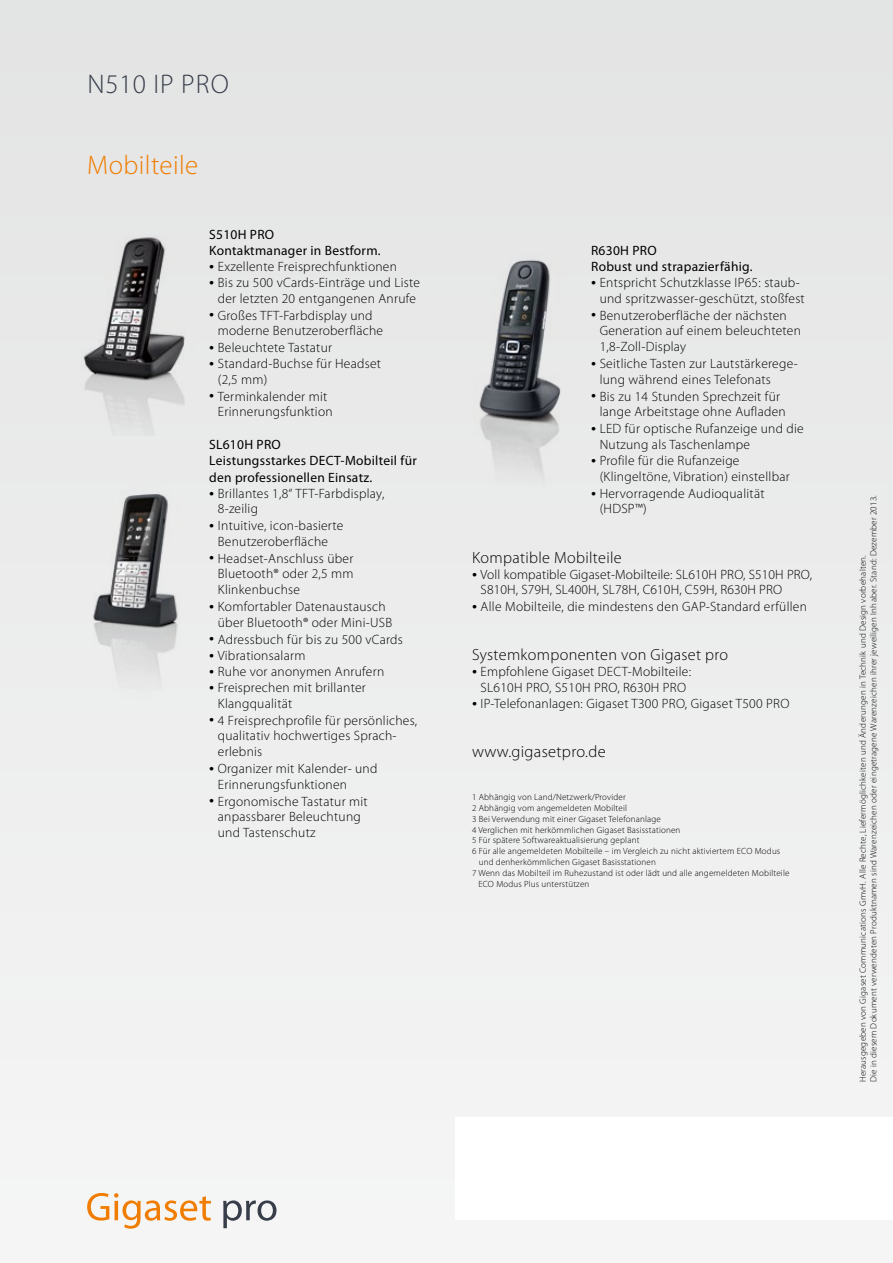
<style>
.page{position:relative;width:893px;height:1263px;background:#eceded}
.page>*{position:absolute;margin:0;border:0;box-sizing:border-box;transform-origin:0 0}
.t1{font:300 27px "Myriad Pro";letter-spacing:.015em;color:#f07c00}
.t2{font:300 27px "Myriad Pro";letter-spacing:.035em;color:#373d49}
.t3{font:300 16.5px "Myriad Pro";letter-spacing:.02em;color:#000}
.t4{font:300 16.2px "Myriad Pro";letter-spacing:.02em;color:#000}
.t5{font:300 13.5px/15.6px "Myriad Pro";letter-spacing:.02em;color:#000}
.t6{font:13.5px/16.2px "Myriad Pro";letter-spacing:.02em;color:#000}
.t7{font:300 9px/10.8px "Myriad Pro";letter-spacing:.02em;color:#000}
.s1{font-size:20.25px}
</style>
<div class="page">
<div style="left:455px;top:1117px;width:438px;height:102px;background:#fff"></div>
<img style="left:93px;top:609px;width:85px;height:68px">
<img style="left:95px;top:494px;width:82px;height:132px">
<img style="left:479px;top:259px;width:82px;height:221px">
<img style="left:480px;top:261px;width:80px;height:157px">
<img style="left:82px;top:235px;width:103px;height:201px">
<img style="left:84px;top:238px;width:100px;height:135px">
<svg style="left:87px;top:1193px;width:124px;height:36px"></svg>
<svg style="left:223px;top:1200px;width:53px;height:28px"></svg>
<h1 class="t2" style="left:87px;top:71px;width:143px">N510 IP PRO</h1>
<h1 class="t1" style="left:87px;top:152px;width:113px">Mobilteile</h1>
<p class="t6" style="left:209px;top:227px;width:173px">S510H PRO<br>Kontaktmanager in Bestform.</p>
<p class="t5" style="left:209px;top:259px;width:189px"><span class="s1">•</span> Exzellente Freisprechfunktionen</p>
<p class="t5" style="left:209px;top:275px;width:212px;text-align:center"><span class="s1">•</span> Bis zu 500 vCards-Einträge und Liste der letzten 20 entgangenen Anrufe</p>
<p class="t5" style="left:218px;top:308px;width:167px;text-indent:-9px"><span class="s1">•</span> Großes TFT-Farbdisplay und moderne Benutzeroberfläche</p>
<p class="t5" style="left:209px;top:340px;width:124px"><span class="s1">•</span> Beleuchtete Tastatur</p>
<p class="t5" style="left:218px;top:356px;width:165px;text-indent:-9px"><span class="s1">•</span> Standard-Buchse für Headset (2,5 mm)</p>
<p class="t5" style="left:218px;top:389px;width:116px;text-indent:-9px"><span class="s1">•</span> Terminkalender mit<br>Erinnerungsfunktion</p>
<p class="t6" style="left:209px;top:438px;width:209px">SL610H PRO<br>Leistungsstarkes DECT-Mobilteil für den professionellen Einsatz.</p>
<p class="t5" style="left:218px;top:486px;width:168px;text-indent:-9px"><span class="s1">•</span> Brillantes 1,8“ TFT-Farbdisplay,<br>8-zeilig</p>
<p class="t5" style="left:209px;top:518px;width:136px;text-align:center"><span class="s1">•</span> Intuitive, icon-basierte<br>Benutzeroberfläche</p>
<p class="t5" style="left:218px;top:551px;width:137px;text-align:justify;text-indent:-9px"><span class="s1">•</span> Headset-Anschluss über Bluetooth® oder 2,5 mm Klinkenbuchse</p>
<p class="t5" style="left:218px;top:599px;width:176px;text-indent:-9px"><span class="s1">•</span> Komfortabler Datenaustausch über Bluetooth® oder Mini-USB</p>
<p class="t5" style="left:209px;top:632px;width:195px"><span class="s1">•</span> Adressbuch für bis zu 500 vCards</p>
<p class="t5" style="left:209px;top:648px;width:98px"><span class="s1">•</span> Vibrationsalarm</p>
<p class="t5" style="left:209px;top:664px;width:177px"><span class="s1">•</span> Ruhe vor anonymen Anrufern</p>
<p class="t5" style="left:218px;top:680px;width:149px;text-indent:-9px"><span class="s1">•</span> Freisprechen mit brillanter<br>Klangqualität</p>
<p class="t5" style="left:218px;top:713px;width:201px;text-indent:-9px"><span class="s1">•</span> 4 Freisprechprofile für persönliches, qualitativ hochwertiges Sprach&shy;erlebnis</p>
<p class="t5" style="left:218px;top:761px;width:161px;text-indent:-9px"><span class="s1">•</span> Organizer mit Kalender- und<br>Erinnerungsfunktionen</p>
<p class="t5" style="left:218px;top:794px;width:151px;text-indent:-9px"><span class="s1">•</span> Ergonomische Tastatur mit anpassbarer Beleuchtung und Tastenschutz</p>
<p class="t6" style="left:591px;top:243px;width:163px">R630H PRO<br>Robust und strapazierfähig.</p>
<p class="t5" style="left:600px;top:275px;width:207px;text-indent:-9px"><span class="s1">•</span> Entspricht Schutzklasse IP65: staub&shy;und spritzwasser-geschützt, stoßfest</p>
<p class="t5" style="left:600px;top:308px;width:203px;text-indent:-9px"><span class="s1">•</span> Benutzeroberfläche der nächsten<br>Generation auf einem beleuchteten<br>1,8-Zoll-Display</p>
<p class="t5" style="left:600px;top:356px;width:200px;text-indent:-9px"><span class="s1">•</span> Seitliche Tasten zur Lautstärkerege&shy;lung während eines Telefonats</p>
<p class="t5" style="left:600px;top:389px;width:188px;text-indent:-9px"><span class="s1">•</span> Bis zu 14 Stunden Sprechzeit für lange Arbeitstage ohne Aufladen</p>
<p class="t5" style="left:600px;top:421px;width:206px;text-indent:-9px"><span class="s1">•</span> LED für optische Rufanzeige und die<br>Nutzung als Taschenlampe</p>
<p class="t5" style="left:600px;top:454px;width:192px;text-indent:-9px"><span class="s1">•</span> Profile für die Rufanzeige (Klingeltöne, Vibration) einstellbar</p>
<p class="t5" style="left:600px;top:486px;width:166px;text-indent:-9px"><span class="s1">•</span> Hervorragende Audioqualität (HDSP™)</p>
<p class="t4" style="left:472px;top:549px;width:151px">Kompatible Mobilteile</p>
<p class="t5" style="left:481px;top:567px;width:333px;text-indent:-9px"><span class="s1">•</span> Voll kompatible Gigaset-Mobilteile: SL610H PRO, S510H PRO,<br>S810H, S79H, SL400H, SL78H, C610H, C59H, R630H PRO</p>
<p class="t5" style="left:472px;top:599px;width:336px"><span class="s1">•</span> Alle Mobilteile, die mindestens den GAP-Standard erfüllen</p>
<p class="t4" style="left:472px;top:647px;width:258px">Systemkomponenten von Gigaset pro</p>
<p class="t5" style="left:472px;top:664px;width:221px;text-align:center"><span class="s1">•</span> Empfohlene Gigaset DECT-Mobilteile:<br>SL610H PRO, S510H PRO, R630H PRO</p>
<p class="t5" style="left:472px;top:697px;width:319px"><span class="s1">•</span> IP-Telefonanlagen: Gigaset T300 PRO, Gigaset T500 PRO</p>
<p class="t3" style="left:472px;top:744px;width:135px">www.gigasetpro.de</p>
<p class="t7" style="left:472px;top:792px;width:155px">1 Abhängig von Land/Netzwerk/Provider</p>
<p class="t7" style="left:472px;top:803px;width:156px">2 Abhängig vom angemeldeten Mobilteil</p>
<p class="t7" style="left:472px;top:814px;width:190px">3 Bei Verwendung mit einer Gigaset Telefonanlage</p>
<p class="t7" style="left:472px;top:825px;width:210px">4 Verglichen mit herkömmlichen Gigaset Basisstationen</p>
<p class="t7" style="left:472px;top:835px;width:169px">5 Für spätere Softwareaktualisierung geplant</p>
<p class="t7" style="left:472px;top:846px;width:310px">6 Für alle angemeldeten Mobilteile – im Vergleich zu nicht aktiviertem ECO Modus</p>
<p class="t7" style="left:479px;top:857px;width:179px">und denherkömmlichen Gigaset Basisstationen</p>
<p class="t7" style="left:472px;top:868px;width:319px">7 Wenn das Mobilteil im Ruhezustand ist oder lädt und alle angemeldeten Mobilteile</p>
<p class="t7" style="left:478px;top:879px;width:112px">ECO Modus Plus unterstützen</p>
<p class="t7" style="left:858px;top:1082px;width:588px;rotate:-90deg">Herausgegeben von Gigaset Communications GmvH. Alle Rechte, Liefermöglichkeiten und Änderungen in Technik und Design vorbehalten.<br>Die in diesem Dokument verwendeten Produktnamen sind Warenzeichen oder eingetragene Warenzeichen ihrer jeweiligen Inhaber. Stand: Dezember 2013.</p>
</div>
